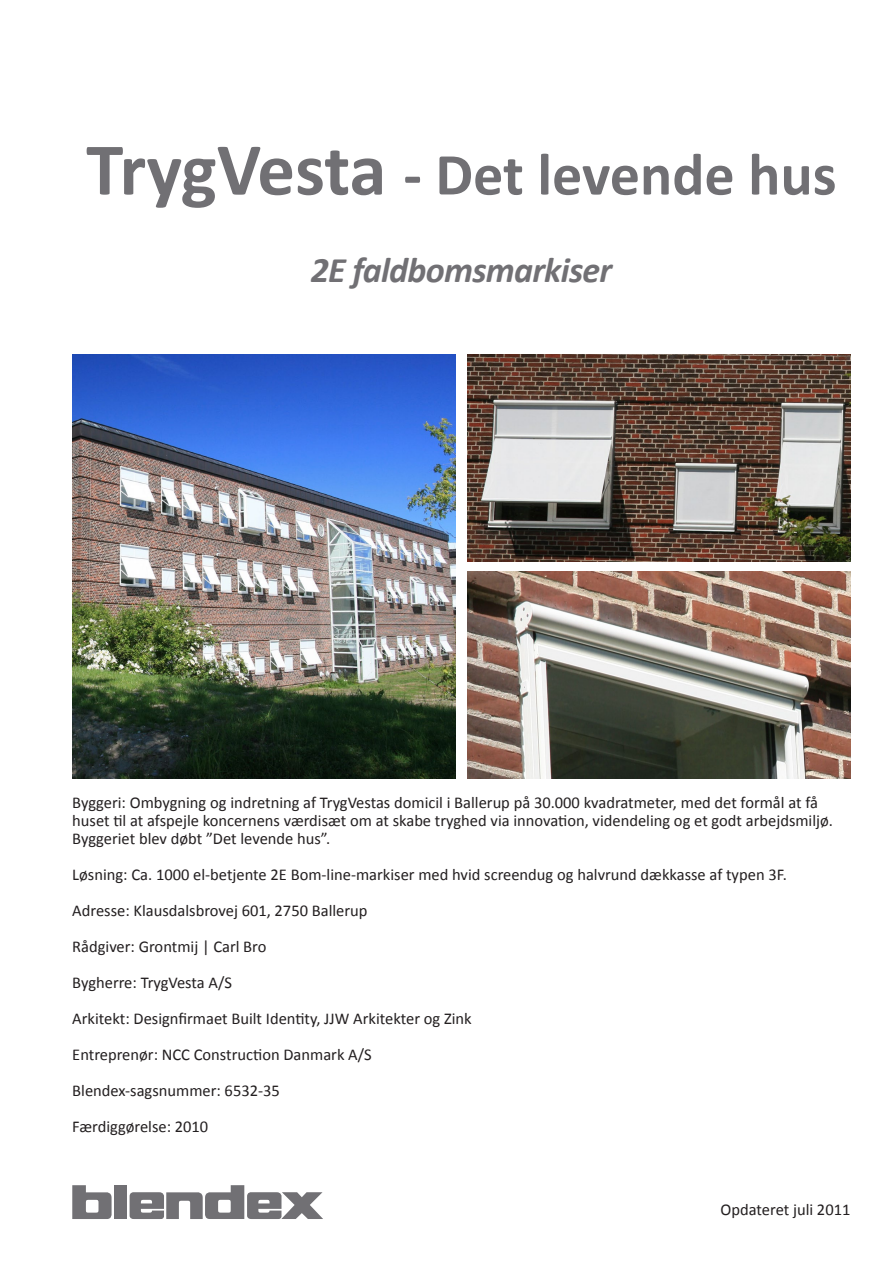
<style>
.page{position:relative;width:893px;height:1263px;background:#fff}
.page>*{position:absolute;margin:0;border:0;box-sizing:border-box;transform-origin:0 0}
.t1{font:700 60px "Calibri";color:#717074}
.t2{font:italic 700 36px "Calibri";letter-spacing:-.02em;color:#717074}
.tekst{font:16.5px/18px "Calibri";color:#231f20}
.s1{font-size:75px}
</style>
<div class="page">
<img style="left:468px;top:355px;width:382px;height:207px">
<img style="left:72px;top:355px;width:383px;height:423px">
<svg style="left:72px;top:1185px;width:40px;height:34px"></svg>
<div style="left:114px;top:1185px;width:13px;height:34px;background:#717074"></div>
<svg style="left:130px;top:1185px;width:193px;height:34px"></svg>
<img style="left:468px;top:572px;width:382px;height:206px">
<p class="t1" style="left:86px;top:136px;width:752px"><span class="s1">TrygVesta</span> - Det levende hus</p>
<p class="t2" style="left:311px;top:247px;width:303px">2E faldbomsmarkiser</p>
<p class="tekst" style="left:72px;top:794px;width:762px">Byggeri: Ombygning og indretning af TrygVestas domicil i Ballerup på 30.000 kvadratmeter, med det formål at få huset til at afspejle koncernens værdisæt om at skabe tryghed via innovation, videndeling og et godt arbejdsmiljø.<br>Byggeriet blev døbt ”Det levende hus”.</p>
<p class="tekst" style="left:72px;top:866px;width:716px">Løsning: Ca. 1000 el-betjente 2E Bom-line-markiser med hvid screendug og halvrund dækkasse af typen 3F.</p>
<p class="tekst" style="left:72px;top:902px;width:297px">Adresse: Klausdalsbrovej 601, 2750 Ballerup</p>
<p class="tekst" style="left:72px;top:938px;width:196px">Rådgiver: Grontmij | Carl Bro</p>
<p class="tekst" style="left:72px;top:974px;width:161px">Bygherre: TrygVesta A/S</p>
<p class="tekst" style="left:72px;top:1010px;width:401px">Arkitekt: Designfirmaet Built Identity, JJW Arkitekter og Zink</p>
<p class="tekst" style="left:72px;top:1046px;width:301px">Entreprenør: NCC Construction Danmark A/S</p>
<p class="tekst" style="left:72px;top:1082px;width:209px">Blendex-sagsnummer: 6532-35</p>
<p class="tekst" style="left:72px;top:1118px;width:138px">Færdiggørelse: 2010</p>
<p class="tekst" style="left:721px;top:1201px;width:131px">Opdateret juli 2011</p>
</div>
